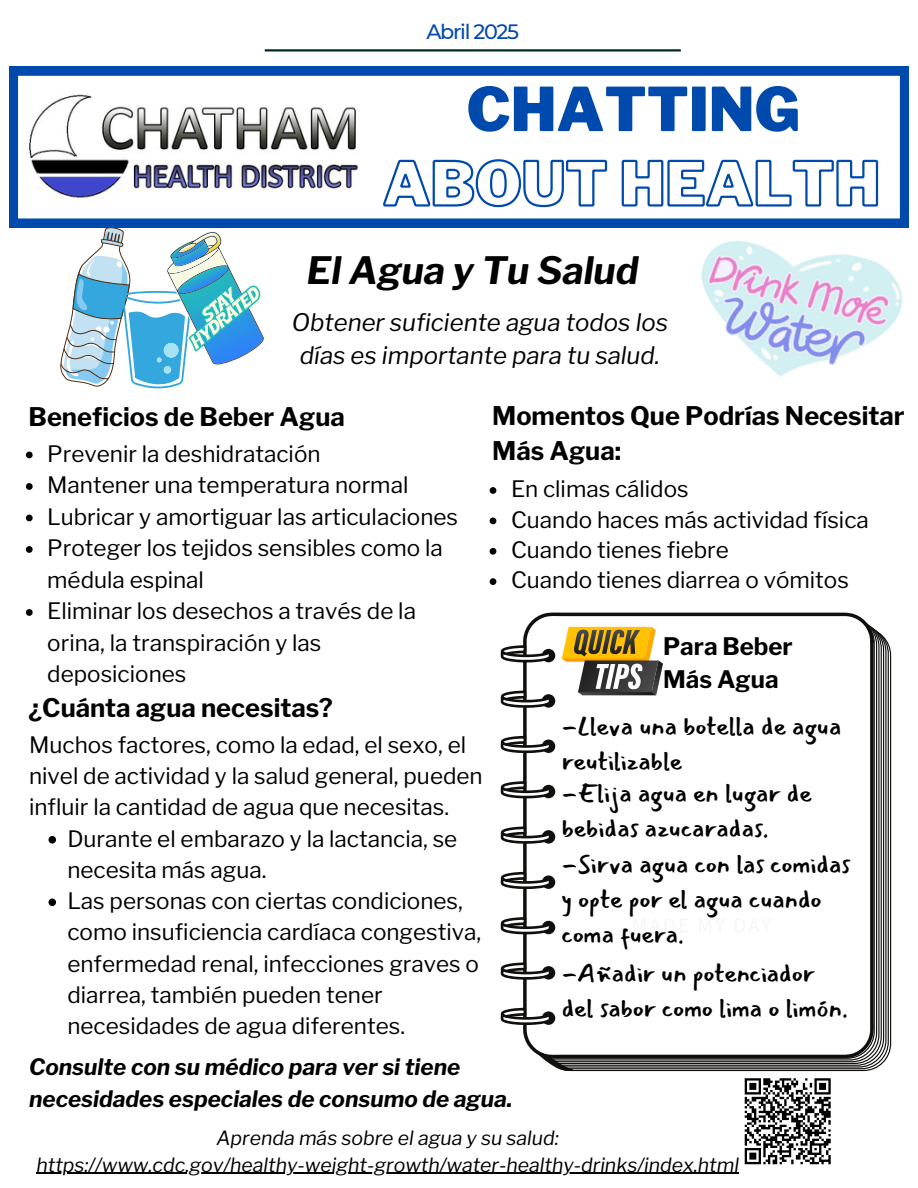
<style>
.page{position:relative;width:918px;height:1188px;background:#fff}
.page>*{position:absolute;margin:0;border:0;box-sizing:border-box;transform-origin:0 0}
.t1{font:900 60px "Libre Franklin";color:#004aad}
.t2{font:italic 700 37.5px "Libre Franklin";color:#000}
.t3{font:25.5px/34.8px "Mansalva";color:#000}
.t4{font:700 25.5px/34.8px "Libre Franklin";color:#000}
.t5{font:italic 24px/32.7px "Libre Franklin";color:#000;text-align:center}
.t6{font:700 24px/32.7px "Libre Franklin";color:#000}
.t7{font:22.5px/31.2px "Libre Franklin";color:#000}
.t8{font:italic 700 22.5px/31.2px "Libre Franklin";color:#000}
.t9{font:500 20.7px "Montserrat";letter-spacing:-.065em;color:#004aad}
.t10{font:italic 19.5px "Libre Franklin";color:#000}
</style>
<div class="page">
<svg style="left:9px;top:67px;width:900px;height:160px"></svg>
<hr style="left:265px;top:49px;width:416px;height:3px;background:#00272b">
<img style="left:24px;top:92px;width:337px;height:109px">
<hr style="left:36px;top:1173px;width:703px;height:1px;background:#000">
<svg style="left:744px;top:1078px;width:87px;height:87px"></svg>
<svg style="left:36px;top:222px;width:248px;height:167px"></svg>
<img style="left:681px;top:220px;width:228px;height:157px">
<svg style="left:523px;top:612px;width:351px;height:447px"></svg>
<svg style="left:530px;top:1047px;width:44px;height:24px"></svg>
<svg style="left:542px;top:649px;width:13px;height:13px"></svg>
<svg style="left:500px;top:645px;width:52px;height:18px"></svg>
<div style="left:542px;top:694px;width:13px;height:14px;background:#100f0d;border-radius:50%"></div>
<svg style="left:500px;top:690px;width:52px;height:18px"></svg>
<div style="left:542px;top:740px;width:13px;height:13px;background:#100f0d;border-radius:50%"></div>
<svg style="left:500px;top:735px;width:52px;height:18px"></svg>
<svg style="left:542px;top:785px;width:13px;height:13px"></svg>
<svg style="left:500px;top:781px;width:52px;height:18px"></svg>
<div style="left:542px;top:830px;width:13px;height:14px;background:#100f0d;border-radius:50%"></div>
<svg style="left:500px;top:826px;width:52px;height:18px"></svg>
<div style="left:542px;top:875px;width:13px;height:14px;background:#100f0d;border-radius:50%"></div>
<svg style="left:500px;top:871px;width:52px;height:18px"></svg>
<svg style="left:542px;top:921px;width:13px;height:13px"></svg>
<svg style="left:500px;top:917px;width:52px;height:18px"></svg>
<div style="left:542px;top:966px;width:13px;height:14px;background:#100f0d;border-radius:50%"></div>
<svg style="left:500px;top:962px;width:52px;height:18px"></svg>
<div style="left:542px;top:1011px;width:13px;height:14px;background:#100f0d;border-radius:50%"></div>
<svg style="left:500px;top:1007px;width:52px;height:18px"></svg>
<svg style="left:634px;top:919px;width:54px;height:14px"></svg>
<svg style="left:699px;top:919px;width:26px;height:14px"></svg>
<svg style="left:735px;top:919px;width:37px;height:14px"></svg>
<svg style="left:562px;top:627px;width:101px;height:68px"></svg>
<svg style="left:382px;top:158px;width:497px;height:51px"></svg>
<svg style="left:26px;top:452px;width:7px;height:6px"></svg>
<svg style="left:26px;top:483px;width:7px;height:7px"></svg>
<svg style="left:26px;top:515px;width:7px;height:6px"></svg>
<svg style="left:26px;top:546px;width:7px;height:7px"></svg>
<svg style="left:26px;top:609px;width:7px;height:7px"></svg>
<svg style="left:490px;top:487px;width:6px;height:7px"></svg>
<svg style="left:490px;top:517px;width:6px;height:7px"></svg>
<svg style="left:490px;top:548px;width:6px;height:7px"></svg>
<svg style="left:490px;top:578px;width:6px;height:7px"></svg>
<svg style="left:49px;top:836px;width:7px;height:8px"></svg>
<svg style="left:49px;top:899px;width:7px;height:7px"></svg>
<p class="t9" style="left:426px;top:19px;width:94px">Abril 2025</p>
<h1 class="t1" style="left:467px;top:73px;width:335px">CHATTING</h1>
<p class="t2" style="left:307px;top:248px;width:333px">El Agua y Tu Salud</p>
<p class="t5" style="left:292px;top:306px;width:378px">Obtener suficiente agua todos los días es importante para tu salud.</p>
<p class="t4" style="left:29px;top:399px;width:318px">Beneficios de Beber Agua</p>
<p class="t7" style="left:47px;top:438px;width:275px">Prevenir la deshidratación</p>
<p class="t7" style="left:47px;top:470px;width:363px">Mantener una temperatura normal</p>
<h4 class="t7" style="left:47px;top:501px;width:412px">Lubricar y amortiguar las articulaciones</h4>
<h3 class="t7" style="left:47px;top:532px;width:397px">Proteger los tejidos sensibles como la médula espinal</h3>
<h3 class="t7" style="left:47px;top:595px;width:370px">Eliminar los desechos a través de la orina, la transpiración y las deposiciones</h3>
<p class="t4" style="left:492px;top:399px;width:414px">Momentos Que Podrías Necesitar<br>Más Agua:</p>
<p class="t7" style="left:511px;top:474px;width:179px">En climas cálidos</p>
<p class="t7" style="left:511px;top:504px;width:359px">Cuando haces más actividad física</p>
<p class="t7" style="left:511px;top:534px;width:219px">Cuando tienes fiebre</p>
<p class="t7" style="left:511px;top:565px;width:339px">Cuando tienes diarrea o vómitos</p>
<p class="t6" style="left:663px;top:630px;width:131px">Para Beber<br>Más Agua</p>
<p class="t3" style="left:562px;top:709px;width:281px">-Lleva una botella de agua reutilizable</p>
<p class="t3" style="left:562px;top:776px;width:251px">-Elija agua en lugar de bebidas azucaradas.</p>
<p class="t3" style="left:562px;top:847px;width:290px">-Sirva agua con las comidas y opte por el agua cuando coma fuera.</p>
<p class="t3" style="left:562px;top:956px;width:288px">-Añadir un potenciador del sabor como lima o limón.</p>
<p class="t4" style="left:29px;top:690px;width:306px">¿Cuánta agua necesitas?</p>
<h3 class="t7" style="left:29px;top:729px;width:455px">Muchos factores, como la edad, el sexo, el nivel de actividad y la salud general, pueden influir la cantidad de agua que necesitas.</h3>
<p class="t7" style="left:67px;top:823px;width:391px">Durante el embarazo y la lactancia, se necesita más agua.</p>
<p class="t7" style="left:67px;top:885px;width:415px">Las personas con ciertas condiciones, como insuficiencia cardíaca congestiva, enfermedad renal, infecciones graves o diarrea, también pueden tener necesidades de agua diferentes.</p>
<p class="t8" style="left:29px;top:1052px;width:485px">Consulte con su médico para ver si tiene necesidades especiales de consumo de agua.</p>
<h5 class="t10" style="left:216px;top:1126px;width:344px">Aprenda más sobre el agua y su salud:</h5>
<p class="t10" style="left:36px;top:1153px;width:704px">https://www.cdc.gov/healthy-weight-growth/water-healthy-drinks/index.html</p>
</div>
